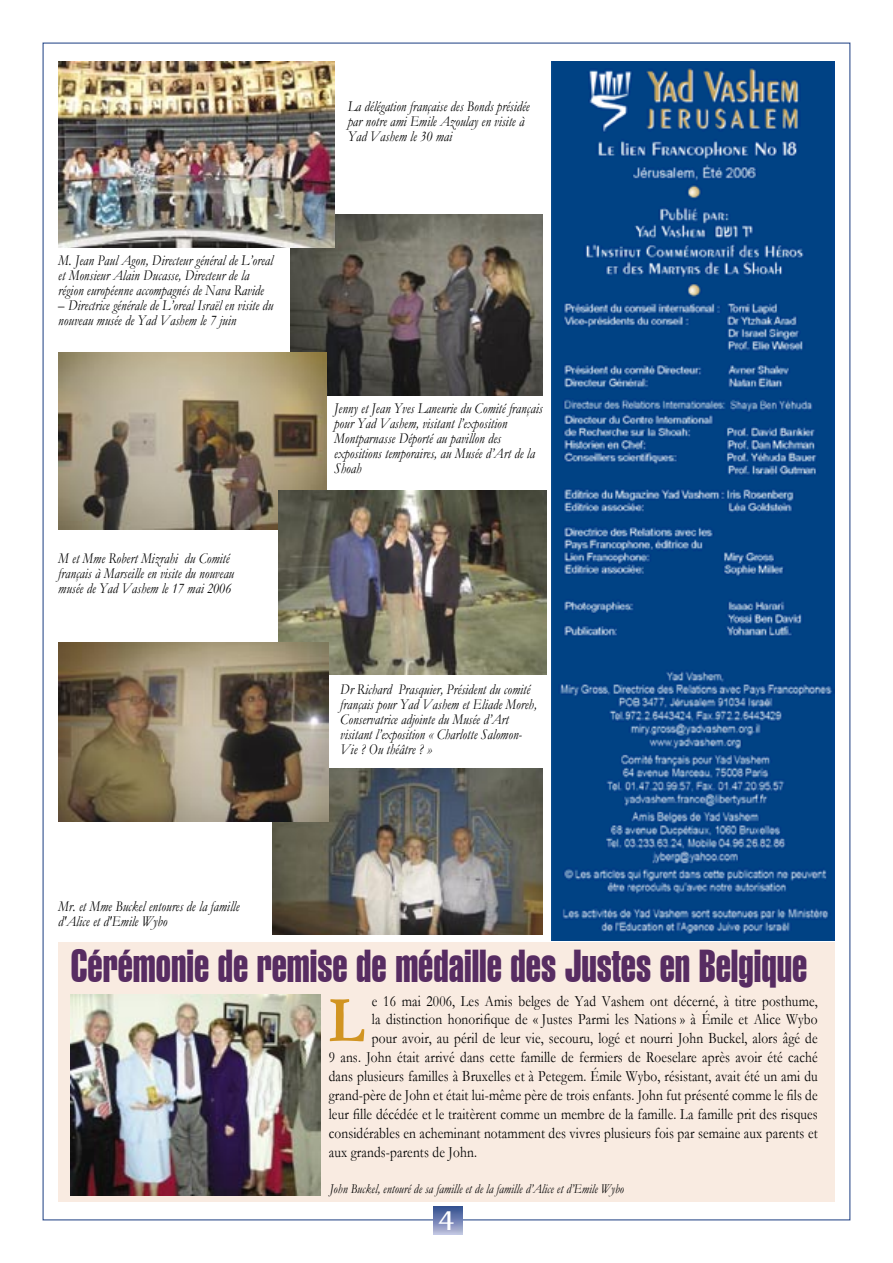
<style>
.page{position:relative;width:893px;height:1263px;background:#fff}
.page>*{position:absolute;margin:0;border:0;box-sizing:border-box;transform-origin:0 0}
.text{font:700 66px "Garamond";color:#d19421;scale:.85 1}
.cot{font:45px "Swiss 911 BT Extra Compressed";color:#572c62}
.t1{font:600 28.5px "Exotic 350 BT";color:#fff}
.text-2{font:15.75px "Garamond";letter-spacing:.01em;color:#000;scale:.85 1}
.pic{font:italic 15px/15px "Garamond";letter-spacing:.01em;color:#000;scale:.85 1}
.pic-2{font:italic 13.5px "Garamond";letter-spacing:.01em;color:#000;scale:.85 1}
</style>
<div class="page">
<img style="left:433px;top:1207px;width:30px;height:27px">
<div style="left:58px;top:942px;width:777px;height:259px;background:#f9ebe1"></div>
<img style="left:551px;top:62px;width:284px;height:879px">
<img style="left:70px;top:995px;width:251px;height:200px">
<img style="left:272px;top:768px;width:270px;height:167px">
<img style="left:291px;top:215px;width:251px;height:180px">
<img style="left:58px;top:62px;width:276px;height:185px">
<img style="left:58px;top:353px;width:268px;height:176px">
<img style="left:279px;top:490px;width:268px;height:184px">
<img style="left:58px;top:642px;width:271px;height:179px">
<p class="pic" style="left:58px;top:252px;width:254px">M. Jean Paul Agon, Directeur général de L’oreal et Monsieur Alain Ducasse, Directeur de la région européenne accompagnés de Nava Ravide</p>
<p class="pic" style="left:58px;top:297px;width:254px">– Directrice générale de L’oreal Israël en visite du nouveau musée de Yad Vashem le 7 juin</p>
<p class="pic" style="left:58px;top:550px;width:208px">M et Mme Robert Mizrahi du Comité français à Marseille en visite du nouveau musée de Yad Vashem le 17 mai 2006</p>
<p class="pic" style="left:348px;top:98px;width:216px">La délégation française des Bonds présidée par notre ami Emile Azoulay en visite à<br>Yad Vashem le 30 mai</p>
<p class="pic" style="left:334px;top:400px;width:246px">Jenny et Jean Yves Laneurie du Comité français pour Yad Vashem, visitant l’exposition Montparnasse Déporté au pavillon des expositions temporaires, au Musée d’Art de la Shoah</p>
<p class="pic" style="left:340px;top:681px;width:233px">Dr Richard Prasquier, Président du comité français pour Yad Vashem et Eliade Moreh, Conservatrice adjointe du Musée d’Art visitant l’exposition « Charlotte Salomon-Vie ? Ou théâtre ? »</p>
<p class="pic" style="left:58px;top:898px;width:215px">Mr. et Mme Buckel entoures de la famille d'Alice et d'Emile Wybo</p>
<p class="cot" style="left:71px;top:941px;width:738px">Cérémonie de remise de médaille des Justes en Belgique</p>
<p class="text" style="left:329px;top:976px;width:43px">L</p>
<p class="text-2" style="left:372px;top:990px;width:526px">e 16 mai 2006, Les Amis belges de Yad Vashem ont décerné, à titre posthume,</p>
<p class="text-2" style="left:372px;top:1009px;width:526px">la distinction honorifique de « Justes Parmi les Nations » à Émile et Alice Wybo</p>
<p class="text-2" style="left:372px;top:1028px;width:526px">pour avoir, au péril de leur vie, secouru, logé et nourri John Buckel, alors âgé de</p>
<p class="text-2" style="left:329px;top:1047px;width:577px">9 ans. John était arrivé dans cette famille de fermiers de Roeselare après avoir été caché</p>
<p class="text-2" style="left:329px;top:1066px;width:577px">dans plusieurs familles à Bruxelles et à Petegem. Émile Wybo, résistant, avait été un ami du</p>
<p class="text-2" style="left:329px;top:1084px;width:577px">grand-père de John et était lui-même père de trois enfants. John fut présenté comme le fils de</p>
<p class="text-2" style="left:329px;top:1103px;width:577px">leur fille décédée et le traitèrent comme un membre de la famille. La famille prit des risques</p>
<p class="text-2" style="left:329px;top:1122px;width:577px">considérables en acheminant notamment des vivres plusieurs fois par semaine aux parents et</p>
<p class="text-2" style="left:329px;top:1141px;width:176px">aux grands-parents de John.</p>
<p class="pic-2" style="left:330px;top:1179px;width:347px">John Buckel, entouré de sa famille et de la famille d’Alice et d’Emile Wybo</p>
<h3 class="t1" style="left:439px;top:1203px;width:17px">4</h3>
</div>
